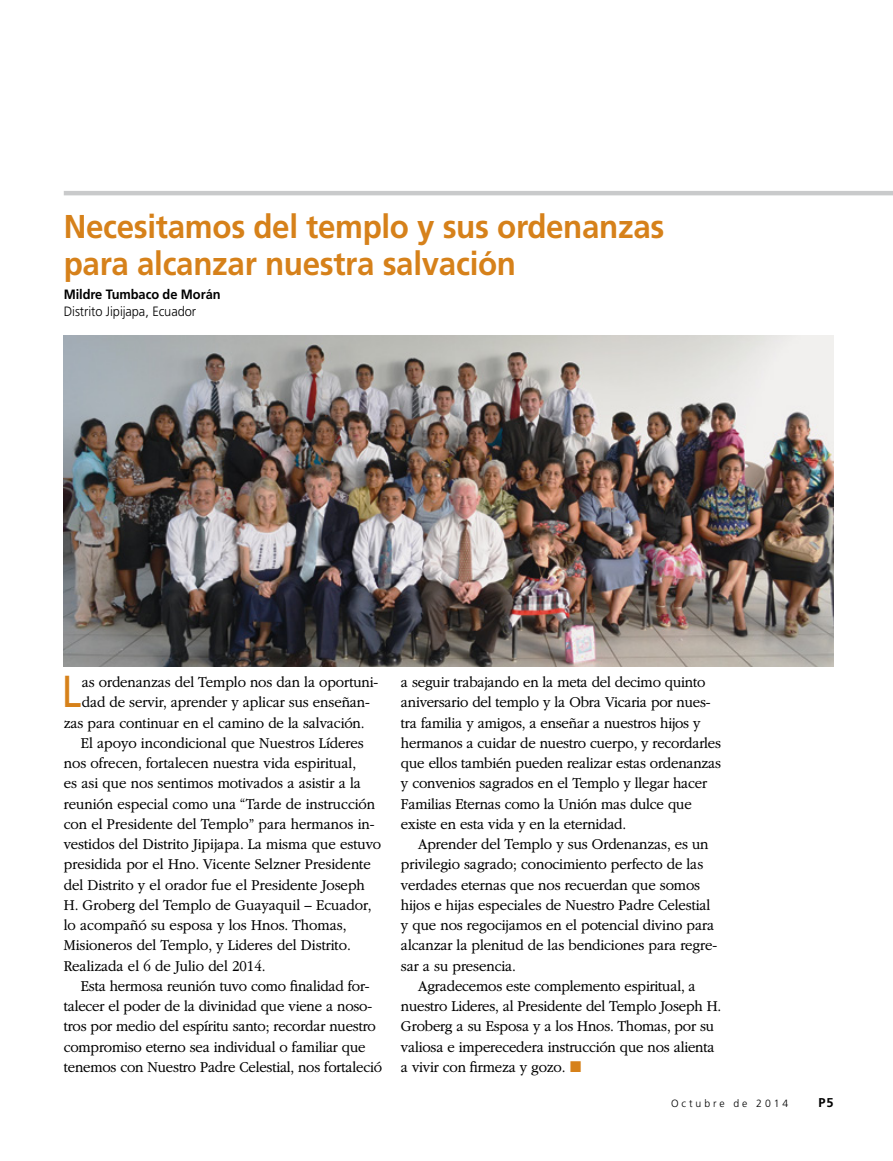
<style>
.page{position:relative;width:893px;height:1161px;background:#fff}
.page>*{position:absolute;margin:0;border:0;box-sizing:border-box;transform-origin:0 0}
.ARTCL_para_first_NEW{font:44.7px "Frutigerlds Lat";color:#d6811a;scale:.88 1}
.ARTCL_title_NEWS{font:700 33px/37.5px "Frutigerlds Lat";letter-spacing:-.01em;color:#d6811a;scale:.95 1}
.ARTCL_para_NEWS{font:300 15.75px/20.2px "Garamondlds Lat Plus";letter-spacing:-.01em;color:#000;scale:.95 1}
.ARTCL_para_first_NEW-2{font:300 15.75px "Garamondlds Lat Plus";letter-spacing:-.01em;color:#000;scale:.95 1}
.ARTCL-BY_para{font:300 13.5px "Frutigerlds Lat";letter-spacing:-.005em;color:#000;scale:.95 1}
.ARTCL-BY_para_first{font:700 13.5px "Frutigerlds Lat";letter-spacing:-.005em;color:#000;scale:.95 1}
.t1{font:700 12.75px "Frutigerlds Lat";color:#000}
.t2{font:300 10.5px "Frutigerlds Lat";letter-spacing:.28em;color:#000}
.s1{color:#d6811a}
</style>
<div class="page">
<hr style="left:64px;top:191px;width:829px;height:4px;background:#c9cacb">
<img style="left:64px;top:336px;width:769px;height:331px">
<p class="ARTCL_title_NEWS" style="left:64px;top:206px;width:634px">Necesitamos del templo y sus ordenanzas para alcanzar nuestra salvación</p>
<p class="ARTCL-BY_para_first" style="left:64px;top:284px;width:167px">Mildre Tumbaco de Morán</p>
<p class="ARTCL-BY_para" style="left:64px;top:301px;width:141px">Distrito Jipijapa, Ecuador</p>
<p class="ARTCL_para_first_NEW" style="left:62px;top:658px;width:24px">L</p>
<p class="ARTCL_para_first_NEW-2" style="left:82px;top:671px;width:314px">as ordenanzas del Templo nos dan la oportuni-</p>
<p class="ARTCL_para_first_NEW-2" style="left:82px;top:691px;width:305px">dad de servir, aprender y aplicar sus enseñan-</p>
<p class="ARTCL_para_first_NEW-2" style="left:64px;top:711px;width:318px">zas para continuar en el camino de la salvación.</p>
<p class="ARTCL_para_NEWS" style="left:64px;top:732px;width:336px;text-indent:17px">El apoyo incondicional que Nuestros Líderes nos ofrecen, fortalecen nuestra vida espiritual,<br>es asi que nos sentimos motivados a asistir a la reunión especial como una “Tarde de instrucción con el Presidente del Templo” para hermanos in&shy;vestidos del Distrito Jipijapa. La misma que estuvo presidida por el Hno. Vicente Selzner Presidente del Distrito y el orador fue el Presidente Joseph H. Groberg del Templo de Guayaquil – Ecuador, lo acompañó su esposa y los Hnos. Thomas, Misioneros del Templo, y Lideres del Distrito.<br>Realizada el 6 de Julio del 2014.</p>
<p class="ARTCL_para_NEWS" style="left:64px;top:975px;width:337px;text-indent:17px">Esta hermosa reunión tuvo como finalidad for&shy;talecer el poder de la divinidad que viene a noso&shy;tros por medio del espíritu santo; recordar nuestro compromiso eterno sea individual o familiar que tenemos con Nuestro Padre Celestial, nos fortaleció</p>
<p class="ARTCL_para_NEWS" style="left:401px;top:671px;width:339px">a seguir trabajando en la meta del decimo quinto aniversario del templo y la Obra Vicaria por nues&shy;tra familia y amigos, a enseñar a nuestros hijos y hermanos a cuidar de nuestro cuerpo, y recordarles que ellos también pueden realizar estas ordenanzas y convenios sagrados en el Templo y llegar hacer Familias Eternas como la Unión mas dulce que existe en esta vida y en la eternidad.</p>
<p class="ARTCL_para_NEWS" style="left:401px;top:833px;width:334px;text-indent:17px">Aprender del Templo y sus Ordenanzas, es un privilegio sagrado; conocimiento perfecto de las verdades eternas que nos recuerdan que somos hijos e hijas especiales de Nuestro Padre Celestial y que nos regocijamos en el potencial divino para alcanzar la plenitud de las bendiciones para regre&shy;sar a su presencia.</p>
<p class="ARTCL_para_NEWS" style="left:401px;top:975px;width:339px;text-indent:17px">Agradecemos este complemento espiritual, a nuestro Lideres, al Presidente del Templo Joseph H.<br>Groberg a su Esposa y a los Hnos. Thomas, por su valiosa e imperecedera instrucción que nos alienta a vivir con firmeza y gozo. <span class="s1">◼</span></p>
<p class="t2" style="left:671px;top:1095px;width:119px">Octubre de 2014</p>
<p class="t1" style="left:819px;top:1092px;width:16px">P5</p>
</div>
